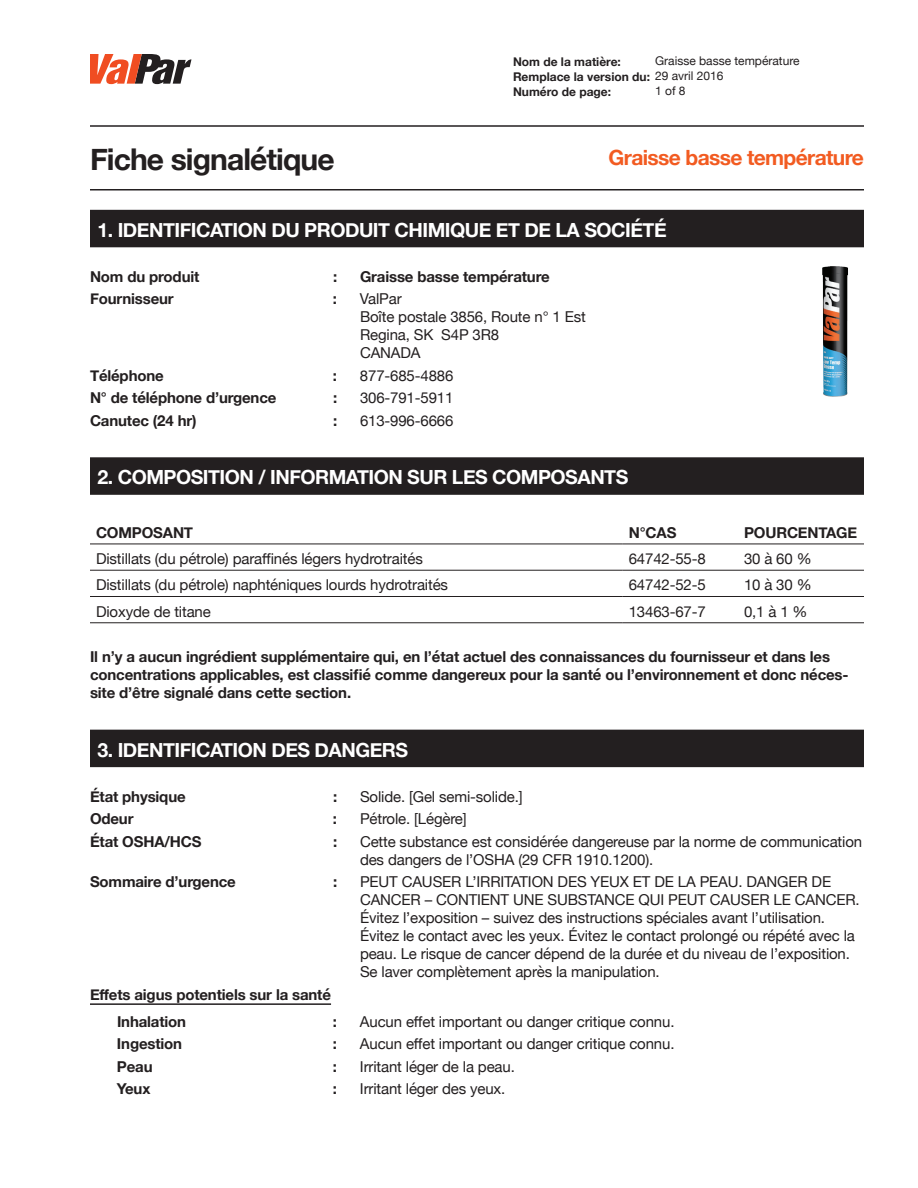
<style>
.page{position:relative;width:918px;height:1188px;background:#fff}
.page>*{position:absolute;margin:0;border:0;box-sizing:border-box;transform-origin:0 0}
.t1{font:700 30px "Helvetica Neue";letter-spacing:-.03em;color:#231f20}
.t2{font:700 21px "Helvetica Neue";letter-spacing:-.03em;color:#f25b21}
.t3{font:700 19.5px "Helvetica Neue";letter-spacing:-.025em;color:#fff}
.t4{font:15px/18px "Helvetica Neue";letter-spacing:-.01em;color:#231f20}
.t5{font:700 15px/18px "Helvetica Neue";letter-spacing:-.01em;color:#231f20}
.t6{font:700 12px/15px "Helvetica Neue";color:#231f20}
.t7{font:12px "Helvetica Neue";color:#231f20}
.s1{font-weight:400}
</style>
<div class="page">
<svg style="left:90px;top:54px;width:101px;height:30px"></svg>
<hr style="left:90px;top:125px;width:774px;height:2px;background:#231f20">
<hr style="left:90px;top:189px;width:774px;height:1px;background:#231f20">
<div style="left:90px;top:210px;width:774px;height:37px;background:#231f20"></div>
<div style="left:90px;top:457px;width:774px;height:38px;background:#231f20"></div>
<div style="left:90px;top:730px;width:774px;height:37px;background:#231f20"></div>
<hr style="left:90px;top:1003px;width:241px;height:2px;background:#231f20">
<hr style="left:90px;top:544px;width:533px;height:1px;background:#231f20">
<hr style="left:623px;top:544px;width:115px;height:1px;background:#231f20">
<hr style="left:738px;top:544px;width:126px;height:1px;background:#231f20">
<hr style="left:90px;top:570px;width:533px;height:1px;background:#231f20">
<hr style="left:623px;top:570px;width:115px;height:1px;background:#231f20">
<hr style="left:738px;top:570px;width:126px;height:1px;background:#231f20">
<hr style="left:90px;top:596px;width:533px;height:1px;background:#231f20">
<hr style="left:623px;top:596px;width:115px;height:1px;background:#231f20">
<hr style="left:738px;top:596px;width:126px;height:1px;background:#231f20">
<hr style="left:90px;top:622px;width:533px;height:1px;background:#231f20">
<hr style="left:623px;top:622px;width:115px;height:1px;background:#231f20">
<hr style="left:738px;top:622px;width:126px;height:1px;background:#231f20">
<img style="left:822px;top:266px;width:26px;height:131px">
<p class="t7" style="left:655px;top:53px;width:146px">Graisse basse température</p>
<p class="t7" style="left:655px;top:83px;width:32px">1 of 8</p>
<p class="t6" style="left:513px;top:54px;width:212px">Nom de la matière:<br>Remplace la version du: <span class="s1">29 avril 2016<br></span>Numéro de page:</p>
<h1 class="t1" style="left:90px;top:135px;width:246px">Fiche signalétique</h1>
<h2 class="t2" style="left:608px;top:141px;width:257px">Graisse basse température</h2>
<h3 class="t3" style="left:98px;top:215px;width:571px">1. IDENTIFICATION DU PRODUIT CHIMIQUE ET DE LA SOCIÉTÉ</h3>
<p class="t5" style="left:90px;top:268px;width:111px">Nom du produit</p>
<p class="t5" style="left:333px;top:268px;width:6px">:</p>
<p class="t5" style="left:360px;top:268px;width:191px">Graisse basse température</p>
<p class="t5" style="left:90px;top:290px;width:85px">Fournisseur</p>
<p class="t5" style="left:333px;top:290px;width:6px">:</p>
<p class="t4" style="left:360px;top:291px;width:227px">ValPar<br>Boîte postale 3856, Route n° 1 Est<br>Regina, SK S4P 3R8<br>CANADA</p>
<p class="t5" style="left:90px;top:367px;width:75px">Téléphone</p>
<p class="t5" style="left:333px;top:367px;width:6px">:</p>
<p class="t4" style="left:360px;top:367px;width:95px">877-685-4886</p>
<p class="t5" style="left:90px;top:389px;width:188px">N° de téléphone d’urgence</p>
<p class="t5" style="left:333px;top:389px;width:6px">:</p>
<p class="t4" style="left:360px;top:390px;width:95px">306-791-5911</p>
<p class="t5" style="left:90px;top:412px;width:108px">Canutec (24 hr)</p>
<p class="t5" style="left:333px;top:412px;width:6px">:</p>
<p class="t4" style="left:360px;top:412px;width:95px">613-996-6666</p>
<h3 class="t3" style="left:98px;top:462px;width:532px">2. COMPOSITION / INFORMATION SUR LES COMPOSANTS</h3>
<p class="t5" style="left:96px;top:524px;width:99px">COMPOSANT</p>
<p class="t5" style="left:629px;top:524px;width:49px">N°CAS</p>
<p class="t5" style="left:744px;top:524px;width:115px">POURCENTAGE</p>
<p class="t4" style="left:96px;top:551px;width:328px">Distillats (du pétrole) paraffinés légers hydrotraités</p>
<p class="t4" style="left:629px;top:551px;width:79px">64742-55-8</p>
<p class="t4" style="left:744px;top:551px;width:69px">30 à 60 %</p>
<p class="t4" style="left:96px;top:577px;width:354px">Distillats (du pétrole) naphténiques lourds hydrotraités</p>
<p class="t4" style="left:629px;top:577px;width:79px">64742-52-5</p>
<p class="t4" style="left:744px;top:577px;width:69px">10 à 30 %</p>
<p class="t4" style="left:96px;top:603px;width:116px">Dioxyde de titane</p>
<p class="t4" style="left:629px;top:603px;width:79px">13463-67-7</p>
<p class="t4" style="left:744px;top:603px;width:65px">0,1 à 1 %</p>
<p class="t5" style="left:90px;top:648px;width:760px">Il n’y a aucun ingrédient supplémentaire qui, en l’état actuel des connaissances du fournisseur et dans les concentrations applicables, est classifié comme dangereux pour la santé ou l’environnement et donc néces&shy;site d’être signalé dans cette section.</p>
<h3 class="t3" style="left:98px;top:734px;width:312px">3. IDENTIFICATION DES DANGERS</h3>
<p class="t5" style="left:90px;top:788px;width:97px">État physique</p>
<p class="t5" style="left:333px;top:788px;width:6px">:</p>
<p class="t4" style="left:360px;top:788px;width:164px">Solide. [Gel semi-solide.]</p>
<p class="t5" style="left:90px;top:810px;width:45px">Odeur</p>
<p class="t5" style="left:333px;top:810px;width:6px">:</p>
<p class="t4" style="left:360px;top:811px;width:108px">Pétrole. [Légère]</p>
<p class="t5" style="left:90px;top:833px;width:113px">État OSHA/HCS</p>
<p class="t5" style="left:333px;top:833px;width:6px">:</p>
<p class="t4" style="left:360px;top:833px;width:504px">Cette substance est considérée dangereuse par la norme de communication des dangers de l’OSHA (29 CFR 1910.1200).</p>
<p class="t5" style="left:90px;top:873px;width:147px">Sommaire d’urgence</p>
<p class="t5" style="left:333px;top:873px;width:6px">:</p>
<p class="t4" style="left:360px;top:874px;width:501px">PEUT CAUSER L’IRRITATION DES YEUX ET DE LA PEAU. DANGER DE CANCER – CONTIENT UNE SUBSTANCE QUI PEUT CAUSER LE CANCER.<br>Évitez l’exposition – suivez des instructions spéciales avant l’utilisation.<br>Évitez le contact avec les yeux. Évitez le contact prolongé ou répété avec la peau. Le risque de cancer dépend de la durée et du niveau de l’exposition.<br>Se laver complètement après la manipulation.</p>
<p class="t5" style="left:117px;top:981px;width:216px;line-height:27px;text-indent:-27px">Effets aigus potentiels sur la santé<br>Inhalation</p>
<p class="t5" style="left:333px;top:1013px;width:6px">:</p>
<p class="t4" style="left:360px;top:1013px;width:316px">Aucun effet important ou danger critique connu.</p>
<p class="t5" style="left:117px;top:1035px;width:67px">Ingestion</p>
<p class="t5" style="left:333px;top:1035px;width:6px">:</p>
<p class="t4" style="left:360px;top:1036px;width:316px">Aucun effet important ou danger critique connu.</p>
<p class="t5" style="left:117px;top:1058px;width:37px">Peau</p>
<p class="t5" style="left:333px;top:1058px;width:6px">:</p>
<p class="t4" style="left:360px;top:1058px;width:156px">Irritant léger de la peau.</p>
<p class="t5" style="left:117px;top:1080px;width:35px">Yeux</p>
<p class="t5" style="left:333px;top:1080px;width:6px">:</p>
<p class="t4" style="left:360px;top:1081px;width:147px">Irritant léger des yeux.</p>
</div>
